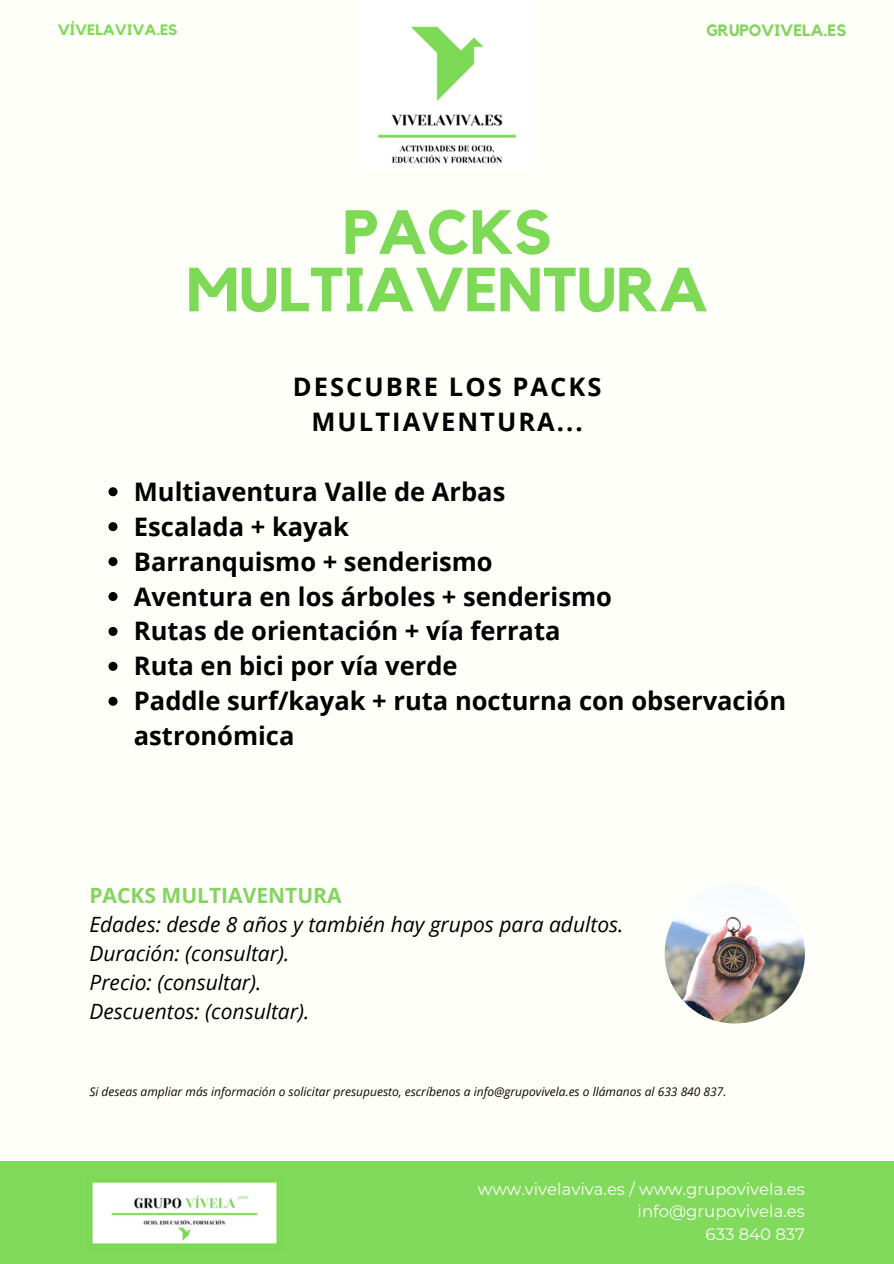
<style>
.page{position:relative;width:894px;height:1264px;background:#fff}
.page>*{position:absolute;margin:0;border:0;box-sizing:border-box;transform-origin:0 0}
.t1{font:700 61.5px "Kollektif";color:#7ed957}
.t2{font:700 25.5px/35px "Open Sans";color:#000}
.t3{font:700 25.5px "Open Sans";letter-spacing:.08em;color:#000}
.t4{font:italic 21px "Open Sans";color:#000}
.t5{font:700 21px "Open Sans";color:#85d362}
.t6{font:16.5px "Montserrat";color:#fff}
.t7{font:700 16.35px "Kollektif";color:#85d362}
.t8{font:700 15px "Kollektif";color:#7ed957}
.t9{font:italic 12px "Open Sans";color:#120605}
</style>
<div class="page">
<div style="left:0;top:0;width:893px;height:1263px;background:#fffff9"></div>
<svg style="left:108px;top:487px;width:9px;height:9px"></svg>
<svg style="left:108px;top:522px;width:9px;height:9px"></svg>
<svg style="left:108px;top:557px;width:9px;height:9px"></svg>
<svg style="left:108px;top:592px;width:9px;height:9px"></svg>
<svg style="left:108px;top:627px;width:9px;height:9px"></svg>
<svg style="left:108px;top:662px;width:9px;height:9px"></svg>
<svg style="left:108px;top:696px;width:9px;height:9px"></svg>
<div style="left:0;top:1161px;width:893px;height:102px;background:#81da5b"></div>
<img style="left:92px;top:1182px;width:185px;height:62px">
<img style="left:664px;top:883px;width:140px;height:140px;border-radius:50%">
<img style="left:378px;top:26px;width:138px;height:138px">
<p class="t8" style="left:58px;top:23px;width:121px">VÍVELAVIVA.ES</p>
<p class="t7" style="left:706px;top:23px;width:142px">GRUPOVIVELA.ES</p>
<p class="t1" style="left:342px;top:204px;width:210px">PACKS</p>
<p class="t1" style="left:186px;top:261px;width:523px">MULTIAVENTURA</p>
<p class="t3" style="left:293px;top:369px;width:310px">DESCUBRE LOS PACKS</p>
<p class="t3" style="left:311px;top:403px;width:273px">MULTIAVENTURA...</p>
<p class="t2" style="left:134px;top:473px;width:373px">Multiaventura Valle de Arbas</p>
<p class="t2" style="left:134px;top:508px;width:217px">Escalada + kayak</p>
<p class="t2" style="left:134px;top:543px;width:360px">Barranquismo + senderismo</p>
<p class="t2" style="left:134px;top:578px;width:479px">Aventura en los árboles + senderismo</p>
<p class="t2" style="left:134px;top:613px;width:428px">Rutas de orientación + vía ferrata</p>
<p class="t2" style="left:134px;top:648px;width:325px">Ruta en bici por vía verde</p>
<p class="t2" style="left:134px;top:683px;width:653px">Paddle surf/kayak + ruta nocturna con observación astronómica</p>
<p class="t5" style="left:89px;top:880px;width:254px">PACKS MULTIAVENTURA</p>
<p class="t4" style="left:89px;top:909px;width:535px">Edades: desde 8 años y también hay grupos para adultos.</p>
<p class="t4" style="left:89px;top:938px;width:201px">Duración: (consultar).</p>
<p class="t4" style="left:89px;top:967px;width:173px">Precio: (consultar).</p>
<p class="t4" style="left:89px;top:996px;width:221px">Descuentos: (consultar).</p>
<p class="t9" style="left:89px;top:1083px;width:638px">Si deseas ampliar más información o solicitar presupuesto, escríbenos a info@grupovivela.es o llámanos al 633 840 837.</p>
<p class="t6" style="left:477px;top:1178px;width:328px">www.vivelaviva.es / www.grupovivela.es</p>
<p class="t6" style="left:637px;top:1201px;width:169px">info@grupovivela.es</p>
<p class="t6" style="left:705px;top:1223px;width:101px">633 840 837</p>
</div>
